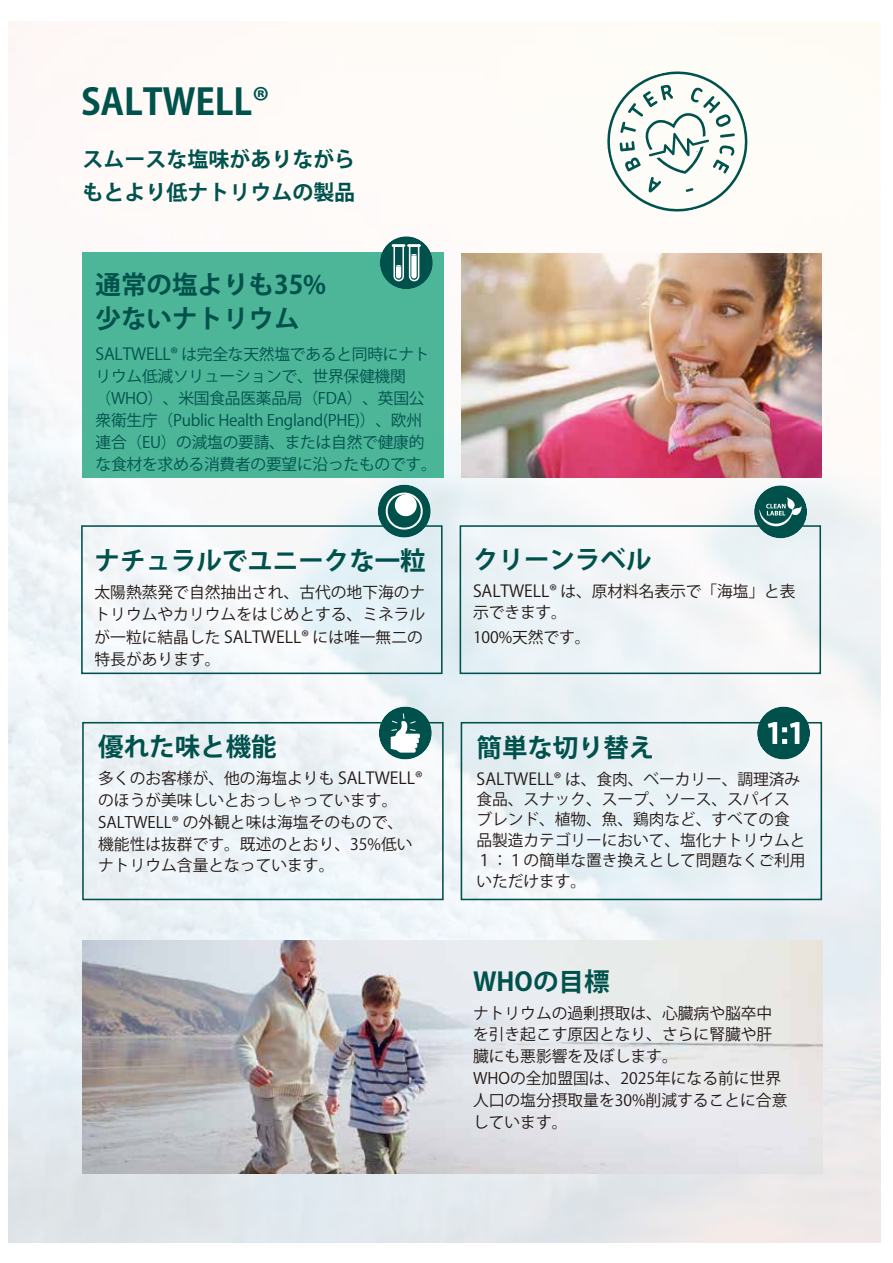
<style>
.page{position:relative;width:893px;height:1263px;background:#fff}
.page>*{position:absolute;margin:0;border:0;box-sizing:border-box;transform-origin:0 0}
.t1{font:700 36px "Koz Go Pro";letter-spacing:-.005em;color:#00524d}
.t2{font:700 25.5px/33.6px "Koz Go Pro";color:#00514c}
.t3{font:700 21px/32.7px "Koz Go Pro";color:#00524d}
.t4{font:15.75px/21.9px "Koz Go Pro";color:#221815}
.t5{font:15.75px/21.9px "Koz Go Pro";letter-spacing:-.015em;color:#00524d}
.s1{font-size:16.5px}
</style>
<div class="page">
<img style="left:9px;top:22px;width:872px;height:1220px">
<div style="left:82px;top:253px;width:362px;height:225px;background:#4db598"></div>
<img style="left:82px;top:940px;width:740px;height:234px">
<div style="left:380px;top:236px;width:53px;height:53px;background:#00514c;border-radius:50%"></div>
<svg style="left:392px;top:244px;width:29px;height:37px"></svg>
<div style="left:460px;top:525px;width:361px;height:149px;border:2px solid #00514c"></div>
<div style="left:461px;top:722px;width:361px;height:178px;border:2px solid #00514c"></div>
<div style="left:81px;top:525px;width:362px;height:149px;border:2px solid #00514c"></div>
<div style="left:82px;top:722px;width:362px;height:178px;border:2px solid #00514c"></div>
<div style="left:378px;top:485px;width:53px;height:52px;background:#00514c;border-radius:50%"></div>
<svg style="left:383px;top:490px;width:42px;height:42px"></svg>
<div style="left:379px;top:706px;width:53px;height:53px;background:#00514c;border-radius:50%"></div>
<svg style="left:391px;top:713px;width:29px;height:40px"></svg>
<div style="left:754px;top:485px;width:53px;height:53px;background:#00514c;border-radius:50%"></div>
<svg style="left:759px;top:497px;width:43px;height:31px"></svg>
<div style="left:757px;top:706px;width:53px;height:53px;background:#00514c;border-radius:50%"></div>
<svg style="left:768px;top:722px;width:31px;height:22px"></svg>
<img style="left:461px;top:253px;width:360px;height:224px">
<svg style="left:607px;top:71px;width:141px;height:141px"></svg>
<h1 class="t1" style="left:81px;top:78px;width:190px">SALTWELL®</h1>
<h3 class="t3" style="left:83px;top:145px;width:274px">スムースな塩味がありながらもとより低ナトリウムの製品</h3>
<h2 class="t2" style="left:96px;top:269px;width:232px">通常の塩よりも35%少ないナトリウム</h2>
<p class="t5" style="left:96px;top:344px;width:343px"><span class="s1">SALTWELL®</span> は完全な天然塩であると同時にナトリウム低減ソリューションで、世界保健機関（WHO）、米国食品医薬品局（FDA）、英国公衆衛生庁（Public Health England(PHE)）、欧州連合（EU）の減塩の要請、または自然で健康的な食材を求める消費者の要望に沿ったものです。</p>
<h2 class="t2" style="left:95px;top:545px;width:333px">ナチュラルでユニークな一粒</h2>
<p class="t4" style="left:95px;top:582px;width:332px">太陽熱蒸発で自然抽出され、古代の地下海のナトリウムやカリウムをはじめとする、ミネラルが一粒に結晶した <span class="s1">SALTWELL®</span> には唯一無二の特長があります。</p>
<h2 class="t2" style="left:98px;top:731px;width:180px">優れた味と機能</h2>
<p class="t4" style="left:98px;top:767px;width:326px">多くのお客様が、他の海塩よりも <span class="s1">SALTWELL®</span>のほうが美味しいとおっしゃっています。<br>SALTWELL® の外観と味は海塩そのもので、機能性は抜群です。既述のとおり、35%低いナトリウム含量となっています。</p>
<h2 class="t2" style="left:473px;top:545px;width:180px">クリーンラベル</h2>
<p class="t4" style="left:473px;top:582px;width:324px;line-height:20.4px"><span class="s1">SALTWELL®</span> は、原材料名表示で「海塩」と表示できます。</p>
<p class="t4" style="left:473px;top:626px;width:119px">100%天然です。</p>
<h2 class="t2" style="left:477px;top:732px;width:179px">簡単な切り替え</h2>
<p class="t4" style="left:477px;top:769px;width:330px;line-height:20.4px"><span class="s1">SALTWELL®</span> は、食肉、ベーカリー、調理済み食品、スナック、スープ、ソース、スパイスブレンド、植物、魚、鶏肉など、すべての食品製造カテゴリーにおいて、塩化ナトリウムと<br>１：１の簡単な置き換えとして問題なくご利用いただけます。</p>
<h2 class="t2" style="left:473px;top:966px;width:138px">WHOの目標</h2>
<p class="t4" style="left:473px;top:1002px;width:316px">ナトリウムの過剰摂取は、心臓病や脳卒中を引き起こす原因となり、さらに腎臓や肝臓にも悪影響を及ぼします。<br>WHOの全加盟国は、2025年になる前に世界人口の塩分摂取量を30%削減することに合意しています。</p>
</div>
